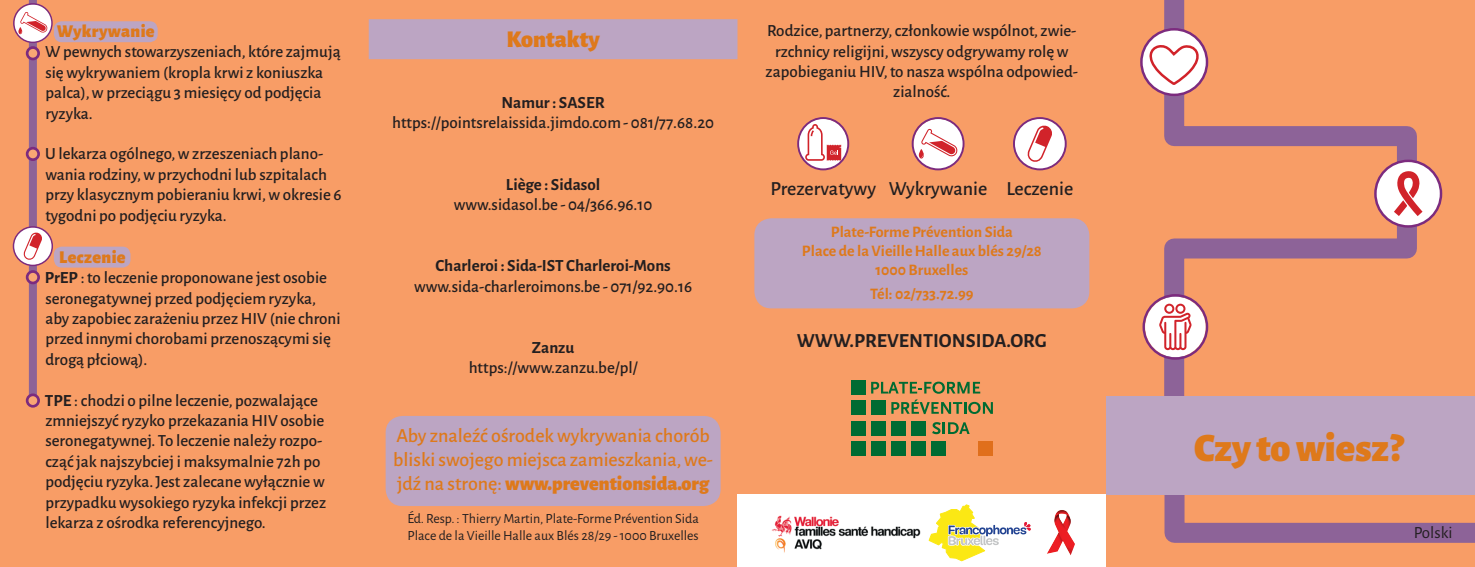
<style>
.page{position:relative;width:1475px;height:567px;background:#fff}
.page>*{position:absolute;margin:0;border:0;box-sizing:border-box;transform-origin:0 0}
.t1{font:900 40px "Alegreya Sans";color:#de791b}
.t2{font:900 24px "Alegreya Sans";color:#de791b}
.t3{font:500 20px/24px "Alegreya Sans";color:#de791b}
.t4{font:500 20px "Alegreya Sans";color:#231f20}
.t5{font:700 20px "Alegreya Sans";color:#231f20}
.t6{font:900 18px "Alegreya Sans";letter-spacing:.02em;color:#de791b}
.t7{font:500 17px/20.4px "Alegreya Sans";color:#231f20}
.t8{font:700 17px "Alegreya Sans";color:#231f20}
.t9{font:17px "Alegreya Sans";color:#231f20}
.t10{font:700 16px/19.2px "Alegreya Sans";color:#de791b;text-align:center}
.t11{font:14px/16.8px "Alegreya Sans";color:#231f20}
.s1{font-weight:700}
.s2{font-weight:900}
</style>
<div class="page">
<div style="left:0;top:0;width:1474px;height:567px;background:#f89d66"></div>
<div style="left:54px;top:21px;width:104px;height:21px;background:#bca5c3;border-radius:8px"></div>
<div style="left:54px;top:247px;width:76px;height:21px;background:#bca5c3;border-radius:8px"></div>
<div style="left:385px;top:416px;width:335px;height:90px;background:#bca5c3;border-radius:17px"></div>
<div style="left:369px;top:19px;width:368px;height:40px;background:#bca5c3"></div>
<svg style="left:1164px;top:26px;width:253px;height:366px"></svg>
<svg style="left:1154px;top:392px;width:320px;height:151px"></svg>
<div style="left:1106px;top:396px;width:368px;height:98px;background:#bca5c3"></div>
<div style="left:1163px;top:0;width:20px;height:46px;background:#8d6398"></div>
<svg style="left:1142px;top:294px;width:65px;height:66px"></svg>
<svg style="left:1140px;top:28px;width:67px;height:68px"></svg>
<div style="left:29px;top:0;width:8px;height:399px;background:#8d6398"></div>
<svg style="left:1373px;top:160px;width:68px;height:68px"></svg>
<div style="left:737px;top:494px;width:369px;height:73px;background:#fff"></div>
<svg style="left:928px;top:505px;width:103px;height:56px"></svg>
<img style="left:771px;top:515px;width:150px;height:38px">
<img style="left:1047px;top:510px;width:27px;height:46px">
<div style="left:754px;top:218px;width:335px;height:90px;background:#bca5c3;border-radius:17px"></div>
<div style="left:978px;top:441px;width:14px;height:14px;background:#e06f1c"></div>
<div style="left:850px;top:441px;width:15px;height:14px;background:#006b32"></div>
<div style="left:850px;top:421px;width:15px;height:14px;background:#006b32"></div>
<div style="left:850px;top:401px;width:15px;height:14px;background:#006b32"></div>
<div style="left:850px;top:380px;width:15px;height:15px;background:#006b32"></div>
<div style="left:870px;top:441px;width:15px;height:14px;background:#006b32"></div>
<div style="left:870px;top:421px;width:15px;height:14px;background:#006b32"></div>
<svg style="left:871px;top:414px;width:14px;height:1px"></svg>
<div style="left:891px;top:441px;width:14px;height:14px;background:#006b32"></div>
<div style="left:891px;top:421px;width:14px;height:14px;background:#006b32"></div>
<div style="left:911px;top:441px;width:14px;height:14px;background:#006b32"></div>
<div style="left:911px;top:421px;width:14px;height:14px;background:#006b32"></div>
<div style="left:931px;top:441px;width:15px;height:14px;background:#006b32"></div>
<svg style="left:871px;top:382px;width:121px;height:32px"></svg>
<svg style="left:932px;top:422px;width:37px;height:12px"></svg>
<svg style="left:911px;top:117px;width:53px;height:53px"></svg>
<svg style="left:1013px;top:117px;width:53px;height:53px"></svg>
<svg style="left:797px;top:117px;width:52px;height:53px"></svg>
<svg style="left:13px;top:3px;width:40px;height:57px"></svg>
<svg style="left:26px;top:147px;width:14px;height:14px"></svg>
<svg style="left:13px;top:226px;width:40px;height:58px"></svg>
<svg style="left:26px;top:393px;width:14px;height:15px"></svg>
<p class="t6" style="left:57px;top:17px;width:100px">Wykrywanie</p>
<p class="t7" style="left:45px;top:41px;width:297px">W pewnych stowarzyszeniach, które zajmują się wykrywaniem (kropla krwi z koniuszka palca), w przeciągu 3 miesięcy od podjęcia ryzyka.</p>
<p class="t7" style="left:45px;top:143px;width:298px">U lekarza ogólnego, w zrzeszeniach plano&shy;wania rodziny, w przychodni lub szpitalach przy klasycznym pobieraniu krwi, w okresie 6 tygodni po podjęciu ryzyka.</p>
<p class="t6" style="left:59px;top:243px;width:68px">Leczenie</p>
<p class="t7" style="left:45px;top:266px;width:297px"><span class="s1">PrEP</span> : to leczenie proponowane jest osobie seronegatywnej przed podjęciem ryzyka, aby zapobiec zarażeniu przez HIV (nie chroni przed innymi chorobami przenoszącymi się drogą płciową).</p>
<p class="t7" style="left:45px;top:389px;width:283px"><span class="s1">TPE</span> : chodzi o pilne leczenie, pozwalające zmniejszyć ryzyko przekazania HIV osobie seronegatywnej. To leczenie należy rozpo&shy;cząć jak najszybciej i maksymalnie 72h po podjęciu ryzyka. Jest zalecane wyłącznie w przypadku wysokiego ryzyka infekcji przez lekarza z ośrodka referencyjnego.</p>
<h2 class="t2" style="left:506px;top:20px;width:95px">Kontakty</h2>
<p class="t8" style="left:501px;top:90px;width:105px">Namur : SASER</p>
<p class="t7" style="left:392px;top:112px;width:323px">https://pointsrelaissida.jimdo.com - 081/77.68.20</p>
<p class="t8" style="left:506px;top:172px;width:96px">Liège : Sidasol</p>
<p class="t7" style="left:454px;top:193px;width:200px">www.sidasol.be - 04/366.96.10</p>
<p class="t8" style="left:435px;top:253px;width:237px">Charleroi : Sida-IST Charleroi-Mons</p>
<p class="t7" style="left:414px;top:275px;width:279px">www.sida-charleroimons.be - 071/92.90.16</p>
<p class="t8" style="left:532px;top:335px;width:44px">Zanzu</p>
<p class="t7" style="left:468px;top:356px;width:170px">https://www.zanzu.be/pl/</p>
<p class="t3" style="left:393px;top:422px;width:321px">Aby znaleźć ośrodek wykrywania chorób bliski swojego miejsca zamieszkania, we&shy;jdź na stronę: <span class="s2">www.preventionsida.org</span></p>
<p class="t11" style="left:407px;top:510px;width:293px">Éd. Resp. : Thierry Martin, Plate-Forme Prévention Sida<br>Place de la Vieille Halle aux Blés 28/29 - 1000 Bruxelles</p>
<p class="t7" style="left:765px;top:20px;width:314px;text-align:center">Rodzice, partnerzy, członkowie wspólnot, zwie&shy;rzchnicy religijni, wszyscy odgrywamy rolę w zapobieganiu HIV, to nasza wspólna odpowied&shy;zialność.</p>
<p class="t4" style="left:770px;top:174px;width:304px">Prezervatywy Wykrywanie Leczenie</p>
<p class="t10" style="left:801px;top:221px;width:241px">Plate-Forme Prévention Sida<br>Place de la Vieille Halle aux blés 29/28<br>1000 Bruxelles</p>
<p class="t10" style="left:870px;top:283px;width:105px">Tél: 02/733.72.99</p>
<p class="t5" style="left:796px;top:326px;width:251px">WWW.PREVENTIONSIDA.ORG</p>
<h1 class="t1" style="left:1193px;top:416px;width:211px">Czy to wiesz?</h1>
<p class="t9" style="left:1413px;top:521px;width:40px">Polski</p>
</div>
